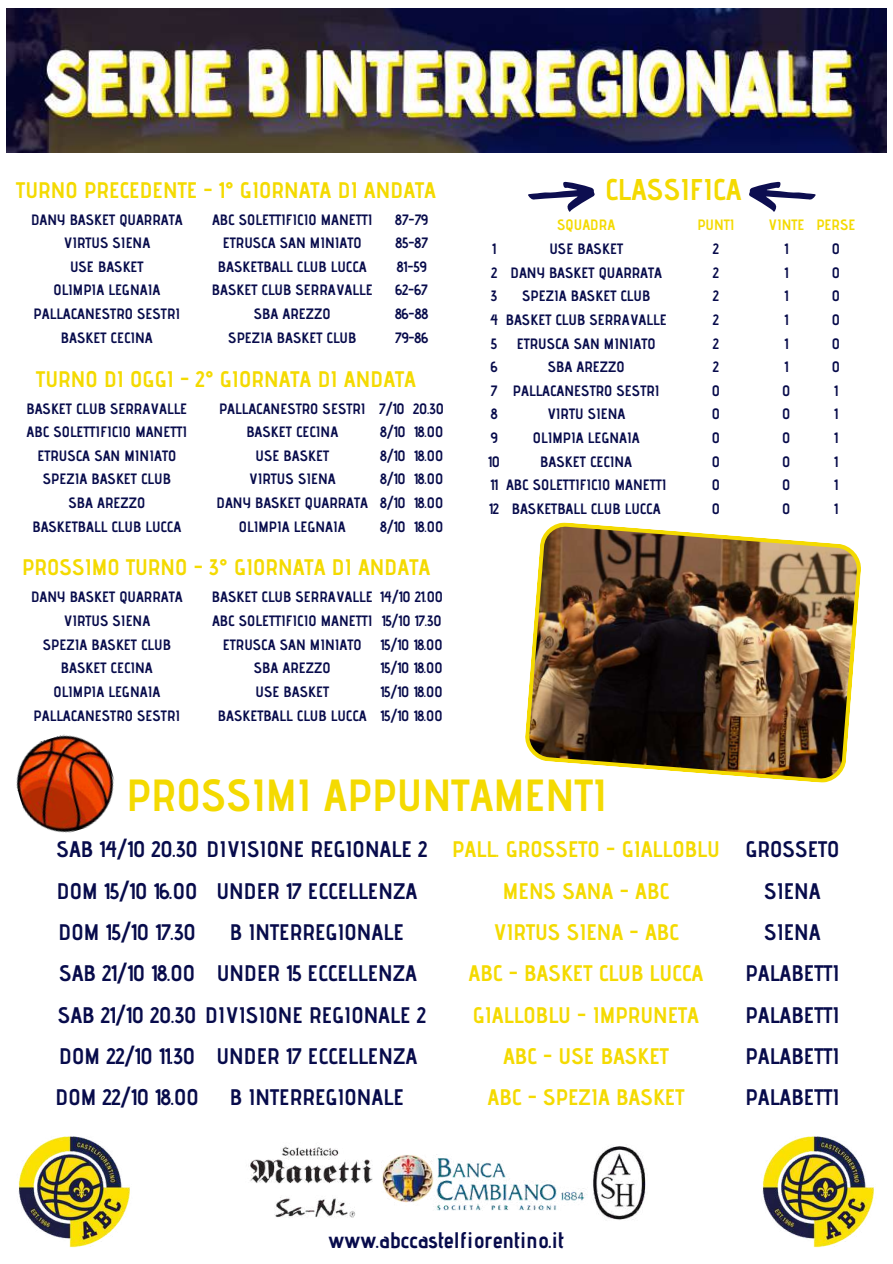
<style>
.page{position:relative;width:893px;height:1264px;background:#fff}
.page>*{position:absolute;margin:0;border:0;box-sizing:border-box;transform-origin:0 0}
.t1{font:700 45px "Advent Pro";color:#f4da01}
.t2{font:700 30px "Advent Pro";color:#f4da01}
.t3{font:700 22.5px/41.2px "Advent Pro";color:#070b4b}
.t4{font:700 22.5px "Advent Pro";color:#f4da01}
.t5{font:700 15px "Advent Pro";color:#070b4b}
.t6{font:700 15px "Advent Pro";color:#f4da01}
.s1{color:#f4da01}
</style>
<div class="page">
<img style="left:250px;top:1146px;width:123px;height:72px">
<img style="left:382px;top:1154px;width:205px;height:56px">
<img style="left:593px;top:1146px;width:53px;height:74px">
<img style="left:6px;top:8px;width:880px;height:144px">
<img style="left:525px;top:522px;width:336px;height:261px">
<img style="left:18px;top:1136px;width:112px;height:112px">
<img style="left:762px;top:1136px;width:112px;height:112px">
<svg style="left:528px;top:182px;width:66px;height:30px"></svg>
<svg style="left:749px;top:182px;width:67px;height:30px"></svg>
<img style="left:16px;top:734px;width:98px;height:99px">
<h3 class="t4" style="left:16px;top:176px;width:421px">TURNO PRECEDENTE - 1° GIORNATA DI ANDATA</h3>
<p class="t5" style="left:31px;top:210px;width:153px">DANY BASKET QUARRATA</p>
<p class="t5" style="left:212px;top:210px;width:162px">ABC SOLETTIFICIO MANETTI</p>
<p class="t5" style="left:395px;top:210px;width:34px">87-79</p>
<p class="t5" style="left:63px;top:234px;width:88px">VIRTUS SIENA</p>
<p class="t5" style="left:223px;top:234px;width:140px">ETRUSCA SAN MINIATO</p>
<p class="t5" style="left:395px;top:234px;width:34px">85-87</p>
<p class="t5" style="left:70px;top:257px;width:75px">USE BASKET</p>
<p class="t5" style="left:218px;top:257px;width:150px">BASKETBALL CLUB LUCCA</p>
<p class="t5" style="left:397px;top:257px;width:31px">81-59</p>
<p class="t5" style="left:53px;top:281px;width:108px">OLIMPIA LEGNAIA</p>
<p class="t5" style="left:212px;top:281px;width:162px">BASKET CLUB SERRAVALLE</p>
<p class="t5" style="left:395px;top:281px;width:34px">62-67</p>
<p class="t5" style="left:34px;top:304px;width:148px">PALLACANESTRO SESTRI</p>
<p class="t5" style="left:254px;top:304px;width:78px">SBA AREZZO</p>
<p class="t5" style="left:395px;top:304px;width:35px">86-88</p>
<p class="t5" style="left:61px;top:328px;width:93px">BASKET CECINA</p>
<p class="t5" style="left:228px;top:328px;width:130px">SPEZIA BASKET CLUB</p>
<p class="t5" style="left:395px;top:328px;width:34px">79-86</p>
<h3 class="t4" style="left:36px;top:365px;width:381px">TURNO DI OGGI - 2° GIORNATA DI ANDATA</h3>
<p class="t5" style="left:26px;top:399px;width:162px">BASKET CLUB SERRAVALLE</p>
<p class="t5" style="left:219px;top:399px;width:226px">PALLACANESTRO SESTRI 7/10 20.30</p>
<p class="t5" style="left:27px;top:422px;width:162px">ABC SOLETTIFICIO MANETTI</p>
<p class="t5" style="left:246px;top:422px;width:93px">BASKET CECINA</p>
<p class="t5" style="left:380px;top:422px;width:65px">8/10 18.00</p>
<p class="t5" style="left:37px;top:446px;width:140px">ETRUSCA SAN MINIATO</p>
<p class="t5" style="left:255px;top:446px;width:75px">USE BASKET</p>
<p class="t5" style="left:380px;top:446px;width:65px">8/10 18.00</p>
<p class="t5" style="left:43px;top:470px;width:130px">SPEZIA BASKET CLUB</p>
<p class="t5" style="left:249px;top:470px;width:88px">VIRTUS SIENA</p>
<p class="t5" style="left:380px;top:470px;width:65px">8/10 18.00</p>
<p class="t5" style="left:68px;top:493px;width:78px">SBA AREZZO</p>
<p class="t5" style="left:216px;top:493px;width:228px">DANY BASKET QUARRATA 8/10 18.00</p>
<p class="t5" style="left:32px;top:517px;width:150px">BASKETBALL CLUB LUCCA</p>
<p class="t5" style="left:239px;top:517px;width:108px">OLIMPIA LEGNAIA</p>
<p class="t5" style="left:380px;top:517px;width:65px">8/10 18.00</p>
<h3 class="t4" style="left:22px;top:553px;width:409px">PROSSIMO TURNO - 3° GIORNATA DI ANDATA</h3>
<p class="t5" style="left:31px;top:588px;width:153px">DANY BASKET QUARRATA</p>
<p class="t5" style="left:212px;top:588px;width:233px">BASKET CLUB SERRAVALLE 14/10 21.00</p>
<p class="t5" style="left:63px;top:611px;width:88px">VIRTUS SIENA</p>
<p class="t5" style="left:212px;top:611px;width:231px">ABC SOLETTIFICIO MANETTI 15/10 17.30</p>
<p class="t5" style="left:43px;top:635px;width:130px">SPEZIA BASKET CLUB</p>
<p class="t5" style="left:223px;top:635px;width:140px">ETRUSCA SAN MINIATO</p>
<p class="t5" style="left:380px;top:635px;width:64px">15/10 18.00</p>
<p class="t5" style="left:61px;top:658px;width:93px">BASKET CECINA</p>
<p class="t5" style="left:254px;top:658px;width:78px">SBA AREZZO</p>
<p class="t5" style="left:380px;top:658px;width:64px">15/10 18.00</p>
<p class="t5" style="left:53px;top:682px;width:108px">OLIMPIA LEGNAIA</p>
<p class="t5" style="left:255px;top:682px;width:75px">USE BASKET</p>
<p class="t5" style="left:380px;top:682px;width:64px">15/10 18.00</p>
<p class="t5" style="left:34px;top:706px;width:148px">PALLACANESTRO SESTRI</p>
<p class="t5" style="left:218px;top:706px;width:226px">BASKETBALL CLUB LUCCA 15/10 18.00</p>
<h2 class="t2" style="left:605px;top:171px;width:138px">CLASSIFICA</h2>
<p class="t6" style="left:557px;top:216px;width:59px">SQUADRA</p>
<p class="t6" style="left:697px;top:216px;width:39px">PUNTI</p>
<p class="t6" style="left:768px;top:216px;width:89px">VINTE PERSE</p>
<p class="t5" style="left:492px;top:239px;width:5px">1</p>
<p class="t5" style="left:549px;top:239px;width:75px">USE BASKET</p>
<p class="t5" style="left:712px;top:239px;width:7px">2</p>
<p class="t5" style="left:784px;top:239px;width:5px">1</p>
<p class="t5" style="left:831px;top:239px;width:10px">0</p>
<p class="t5" style="left:491px;top:263px;width:172px">2 DANY BASKET QUARRATA</p>
<p class="t5" style="left:712px;top:263px;width:7px">2</p>
<p class="t5" style="left:784px;top:263px;width:5px">1</p>
<p class="t5" style="left:831px;top:263px;width:10px">0</p>
<p class="t5" style="left:491px;top:287px;width:8px">3</p>
<p class="t5" style="left:522px;top:287px;width:130px">SPEZIA BASKET CLUB</p>
<p class="t5" style="left:712px;top:287px;width:7px">2</p>
<p class="t5" style="left:784px;top:287px;width:5px">1</p>
<p class="t5" style="left:831px;top:287px;width:10px">0</p>
<p class="t5" style="left:490px;top:310px;width:178px">4 BASKET CLUB SERRAVALLE</p>
<p class="t5" style="left:712px;top:310px;width:7px">2</p>
<p class="t5" style="left:784px;top:310px;width:5px">1</p>
<p class="t5" style="left:831px;top:310px;width:10px">0</p>
<p class="t5" style="left:491px;top:334px;width:8px">5</p>
<p class="t5" style="left:517px;top:334px;width:140px">ETRUSCA SAN MINIATO</p>
<p class="t5" style="left:712px;top:334px;width:7px">2</p>
<p class="t5" style="left:784px;top:334px;width:5px">1</p>
<p class="t5" style="left:831px;top:334px;width:10px">0</p>
<p class="t5" style="left:490px;top:357px;width:8px">6</p>
<p class="t5" style="left:548px;top:357px;width:78px">SBA AREZZO</p>
<p class="t5" style="left:712px;top:357px;width:7px">2</p>
<p class="t5" style="left:784px;top:357px;width:5px">1</p>
<p class="t5" style="left:831px;top:357px;width:10px">0</p>
<p class="t5" style="left:491px;top:381px;width:170px">7 PALLACANESTRO SESTRI</p>
<p class="t5" style="left:711px;top:381px;width:10px">0</p>
<p class="t5" style="left:782px;top:381px;width:10px">0</p>
<p class="t5" style="left:833px;top:381px;width:5px">1</p>
<p class="t5" style="left:490px;top:405px;width:8px">8</p>
<p class="t5" style="left:547px;top:405px;width:80px">VIRTU SIENA</p>
<p class="t5" style="left:711px;top:405px;width:10px">0</p>
<p class="t5" style="left:782px;top:405px;width:10px">0</p>
<p class="t5" style="left:833px;top:405px;width:5px">1</p>
<p class="t5" style="left:490px;top:428px;width:8px">9</p>
<p class="t5" style="left:533px;top:428px;width:108px">OLIMPIA LEGNAIA</p>
<p class="t5" style="left:711px;top:428px;width:10px">0</p>
<p class="t5" style="left:782px;top:428px;width:10px">0</p>
<p class="t5" style="left:833px;top:428px;width:5px">1</p>
<p class="t5" style="left:488px;top:452px;width:13px">10</p>
<p class="t5" style="left:540px;top:452px;width:93px">BASKET CECINA</p>
<p class="t5" style="left:711px;top:452px;width:10px">0</p>
<p class="t5" style="left:782px;top:452px;width:10px">0</p>
<p class="t5" style="left:833px;top:452px;width:5px">1</p>
<p class="t5" style="left:490px;top:476px;width:178px">11 ABC SOLETTIFICIO MANETTI</p>
<p class="t5" style="left:711px;top:476px;width:10px">0</p>
<p class="t5" style="left:782px;top:476px;width:10px">0</p>
<p class="t5" style="left:833px;top:476px;width:5px">1</p>
<p class="t5" style="left:489px;top:499px;width:173px">12 BASKETBALL CLUB LUCCA</p>
<p class="t5" style="left:711px;top:499px;width:10px">0</p>
<p class="t5" style="left:782px;top:499px;width:10px">0</p>
<p class="t5" style="left:833px;top:499px;width:5px">1</p>
<h1 class="t1" style="left:126px;top:768px;width:482px">PROSSIMI APPUNTAMENTI</h1>
<h3 class="t3" style="left:56px;top:828px;width:784px">SAB 14/10 20.30 DIVISIONE REGIONALE 2 <span class="s1">PALL. GROSSETO - GIALLOBLU</span> GROSSETO<br>DOM 15/10 16.00 UNDER 17 ECCELLENZA</h3>
<h3 class="t4" style="left:503px;top:877px;width:168px">MENS SANA - ABC</h3>
<h3 class="t3" style="left:764px;top:869px;width:58px">SIENA</h3>
<h3 class="t3" style="left:59px;top:911px;width:139px">DOM 15/10 17.30</h3>
<h3 class="t3" style="left:230px;top:911px;width:175px">B INTERREGIONALE</h3>
<h3 class="t4" style="left:493px;top:918px;width:187px">VIRTUS SIENA - ABC</h3>
<h3 class="t3" style="left:764px;top:911px;width:58px">SIENA</h3>
<h3 class="t3" style="left:59px;top:952px;width:359px">SAB 21/10 18.00 UNDER 15 ECCELLENZA</h3>
<h3 class="t4" style="left:468px;top:959px;width:236px">ABC - BASKET CLUB LUCCA</h3>
<h3 class="t3" style="left:745px;top:952px;width:95px">PALABETTI</h3>
<h3 class="t3" style="left:58px;top:993px;width:369px">SAB 21/10 20.30 DIVISIONE REGIONALE 2</h3>
<h3 class="t4" style="left:473px;top:1001px;width:228px">GIALLOBLU - IMPRUNETA</h3>
<h3 class="t3" style="left:745px;top:993px;width:95px">PALABETTI</h3>
<h3 class="t3" style="left:59px;top:1035px;width:359px">DOM 22/10 11.30 UNDER 17 ECCELLENZA</h3>
<h3 class="t4" style="left:503px;top:1042px;width:167px">ABC - USE BASKET</h3>
<h3 class="t3" style="left:745px;top:1035px;width:95px">PALABETTI</h3>
<h3 class="t3" style="left:55px;top:1076px;width:145px">DOM 22/10 18.00</h3>
<h3 class="t3" style="left:230px;top:1076px;width:175px">B INTERREGIONALE</h3>
<h3 class="t4" style="left:487px;top:1083px;width:198px">ABC - SPEZIA BASKET</h3>
<h3 class="t3" style="left:745px;top:1076px;width:95px">PALABETTI</h3>
<h3 class="t3" style="left:328px;top:1219px;width:237px">www.abccastelfiorentino.it</h3>
</div>
